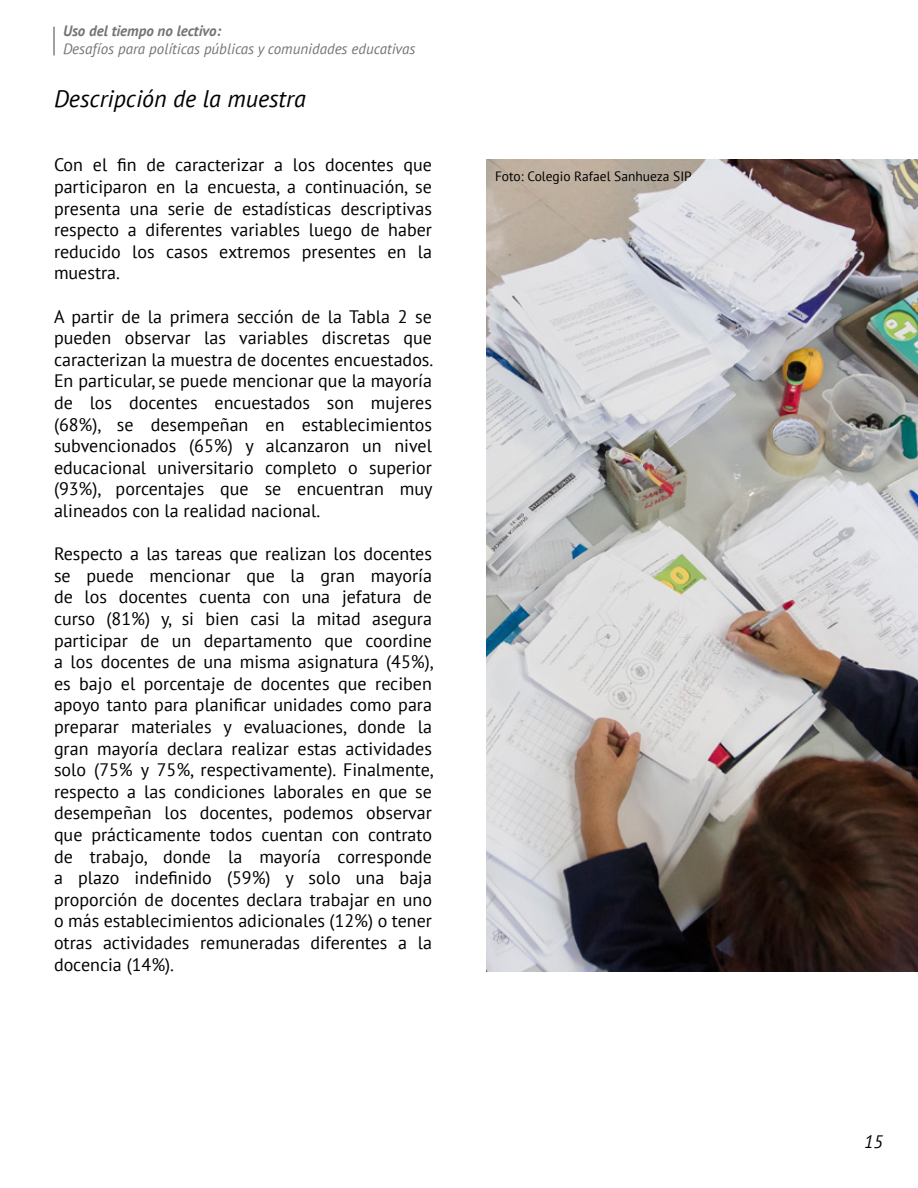
<style>
.page{position:relative;width:918px;height:1188px;background:#fff}
.page>*{position:absolute;margin:0;border:0;box-sizing:border-box;transform-origin:0 0}
.t1{font:italic 24px "PT Sans";color:#000}
.t2{font:18px/21.6px "PT Sans";color:#000;text-align:justify}
.t3{font:italic 18px "PT Sans";color:#000}
.t4{font:italic 15px "PT Sans";color:#757575}
.t5{font:italic 700 15px "PT Sans";color:#757575}
.t6{font:13.5px "PT Sans";color:#000}
</style>
<div class="page">
<hr style="left:53px;top:27px;width:2px;height:28px;background:#000">
<img style="left:486px;top:159px;width:432px;height:812px">
<p class="t5" style="left:63px;top:21px;width:160px">Uso del tiempo no lectivo:</p>
<p class="t4" style="left:63px;top:40px;width:354px">Desafíos para políticas públicas y comunidades educativas</p>
<h1 class="t1" style="left:54px;top:83px;width:253px">Descripción de la muestra</h1>
<p class="t2" style="left:54px;top:154px;width:380px">Con el fin de caracterizar a los docentes que participaron en la encuesta, a continuación, se presenta una serie de estadísticas descriptivas respecto a diferentes variables luego de haber reducido los casos extremos presentes en la muestra.</p>
<p class="t2" style="left:54px;top:305px;width:381px">A partir de la primera sección de la Tabla 2 se pueden observar las variables discretas que caracterizan la muestra de docentes encuestados.<br>En particular, se puede mencionar que la mayoría de los docentes encuestados son mujeres (68%), se desempeñan en establecimientos subvencionados (65%) y alcanzaron un nivel educacional universitario completo o superior (93%), porcentajes que se encuentran muy alineados con la realidad nacional.</p>
<p class="t2" style="left:54px;top:543px;width:381px">Respecto a las tareas que realizan los docentes se puede mencionar que la gran mayoría de los docentes cuenta con una jefatura de curso (81%) y, si bien casi la mitad asegura participar de un departamento que coordine a los docentes de una misma asignatura (45%), es bajo el porcentaje de docentes que reciben apoyo tanto para planificar unidades como para preparar materiales y evaluaciones, donde la gran mayoría declara realizar estas actividades solo (75% y 75%, respectivamente). Finalmente, respecto a las condiciones laborales en que se desempeñan los docentes, podemos observar que prácticamente todos cuentan con contrato de trabajo, donde la mayoría corresponde a plazo indefinido (59%) y solo una baja proporción de docentes declara trabajar en uno o más establecimientos adicionales (12%) o tener otras actividades remuneradas diferentes a la docencia (14%).</p>
<p class="t6" style="left:495px;top:168px;width:198px">Foto: Colegio Rafael Sanhueza SIP</p>
<p class="t3" style="left:864px;top:1130px;width:20px">15</p>
</div>
